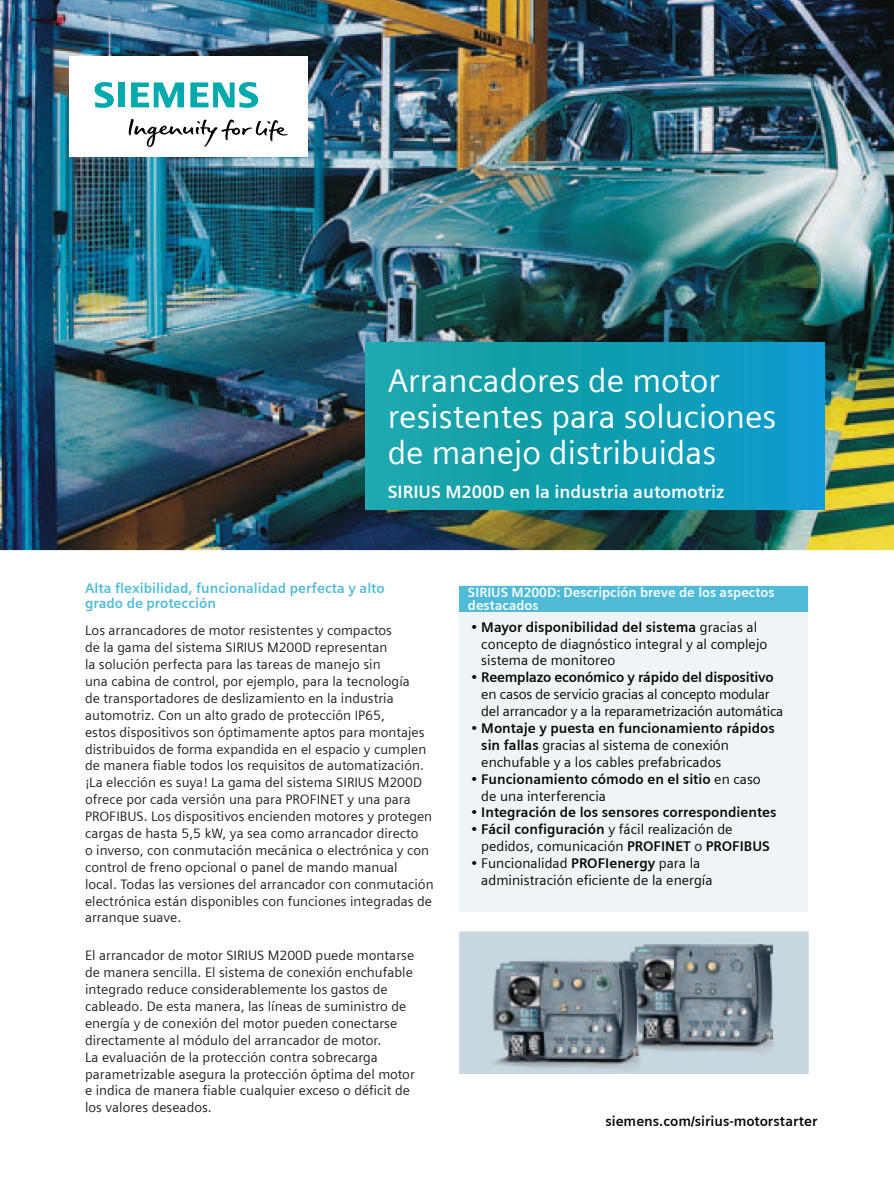
<style>
.page{position:relative;width:894px;height:1191px;background:#fff}
.page>*{position:absolute;margin:0;border:0;box-sizing:border-box;transform-origin:0 0}
.Paragraph_Style1{font:33px/36px "Siemens Sans";color:#fff}
.Paragraph_Style2{font:700 17.85px "Siemens Sans";color:#fff}
.Paragraph_Style4{font:14.1px/16.8px "Siemens Sans";color:#040503}
.Paragraph_Style4-2{font:700 14.1px/16.8px "Siemens Sans";color:#040503}
.Paragraph_Style3{font:700 14.1px/15.5px "Siemens Sans";color:#4fbbd6}
.Paragraph_Style2-2{font:700 14.1px "Siemens Sans";color:#060605}
.Paragraph_Style4-3{font:13.65px/17px "Siemens Sans";color:#231f20}
.Paragraph_Style2-3{font:13.65px/16.8px "Siemens Sans";color:#231f20}
.Paragraph_Style2-4{font:700 13.5px/12.8px "Siemens Sans";color:#fff}
.s1{font-weight:700}
.s2{font-weight:400}
</style>
<div class="page">
<img style="left:0;top:0;width:893px;height:1074px">
<div style="left:458px;top:585px;width:349px;height:326px;background:#eff5f7"></div>
<div style="left:458px;top:585px;width:349px;height:26px;background:#4fbbd6"></div>
<svg style="left:365px;top:342px;width:458px;height:167px"></svg>
<div style="left:70px;top:56px;width:238px;height:101px;background:#fff"></div>
<svg style="left:129px;top:119px;width:159px;height:28px"></svg>
<svg style="left:95px;top:82px;width:30px;height:26px"></svg>
<svg style="left:131px;top:82px;width:53px;height:26px"></svg>
<svg style="left:190px;top:82px;width:68px;height:26px"></svg>
<p class="Paragraph_Style1" style="left:387px;top:363px;width:390px">Arrancadores de motor resistentes para soluciones de manejo distribuidas</p>
<p class="Paragraph_Style2" style="left:387px;top:481px;width:338px">SIRIUS M200D en la industria automotriz</p>
<p class="Paragraph_Style3" style="left:85px;top:580px;width:301px">Alta flexibilidad, funcionalidad perfecta y alto grado de protección</p>
<p class="Paragraph_Style4-3" style="left:85px;top:622px;width:350px">Los arrancadores de motor resistentes y compactos<br>de la gama del sistema SIRIUS M200D representan<br>la solución perfecta para las tareas de manejo sin<br>una cabina de control, por ejemplo, para la tecnología<br>de transportadores de deslizamiento en la industria automotriz. Con un alto grado de protección IP65,<br>estos dispositivos son óptimamente aptos para montajes distribuidos de forma expandida en el espacio y cumplen de manera fiable todos los requisitos de automatización. ¡La elección es suya! La gama del sistema SIRIUS M200D ofrece por cada versión una para PROFINET y una para PROFIBUS. Los dispositivos encienden motores y protegen cargas de hasta 5,5 kW, ya sea como arrancador directo<br>o inverso, con conmutación mecánica o electrónica y con control de freno opcional o panel de mando manual<br>local. Todas las versiones del arrancador con conmutación electrónica están disponibles con funciones integradas de arranque suave.</p>
<p class="Paragraph_Style2-3" style="left:85px;top:947px;width:331px">El arrancador de motor SIRIUS M200D puede montarse de manera sencilla. El sistema de conexión enchufable integrado reduce considerablemente los gastos de cableado. De esta manera, las líneas de suministro de energía y de conexión del motor pueden conectarse directamente al módulo del arrancador de motor.<br>La evaluación de la protección contra sobrecarga parametrizable asegura la protección óptima del motor e indica de manera fiable cualquier exceso o déficit de los valores deseados.</p>
<p class="Paragraph_Style2-4" style="left:468px;top:586px;width:308px">SIRIUS M200D: Descripción breve de los aspectos destacados</p>
<p class="Paragraph_Style4" style="left:481px;top:618px;width:287px;text-indent:-10px">• <span class="s1">Mayor disponibilidad del sistema</span> gracias al concepto de diagnóstico integral y al complejo sistema de monitoreo</p>
<p class="Paragraph_Style4" style="left:481px;top:669px;width:303px;text-indent:-10px">• <span class="s1">Reemplazo económico y rápido del dispositivo </span>en casos de servicio gracias al concepto modular del arrancador y a la reparametrización automática</p>
<p class="Paragraph_Style4" style="left:481px;top:719px;width:295px;text-indent:-10px">• <span class="s1">Montaje y puesta en funcionamiento rápidos sin fallas</span> gracias al sistema de conexión enchufable y a los cables prefabricados</p>
<p class="Paragraph_Style4-2" style="left:481px;top:770px;width:281px;text-indent:-10px"><span class="s2">•</span> Funcionamiento cómodo en el sitio <span class="s2">en caso de una interferencia</span></p>
<p class="Paragraph_Style4-2" style="left:470px;top:804px;width:307px"><span class="s2">•</span> Integración de los sensores correspondientes</p>
<p class="Paragraph_Style4" style="left:481px;top:821px;width:290px;text-indent:-10px">• <span class="s1">Fácil configuración</span> y fácil realización de pedidos, comunicación <span class="s1">PROFINET</span> o <span class="s1">PROFIBUS</span></p>
<p class="Paragraph_Style4" style="left:481px;top:854px;width:233px;text-indent:-10px">• Funcionalidad <span class="s1">PROFIenergy</span> para la administración eficiente de la energía</p>
<p class="Paragraph_Style2-2" style="left:605px;top:1113px;width:213px">siemens.com/sirius-motorstarter</p>
</div>
